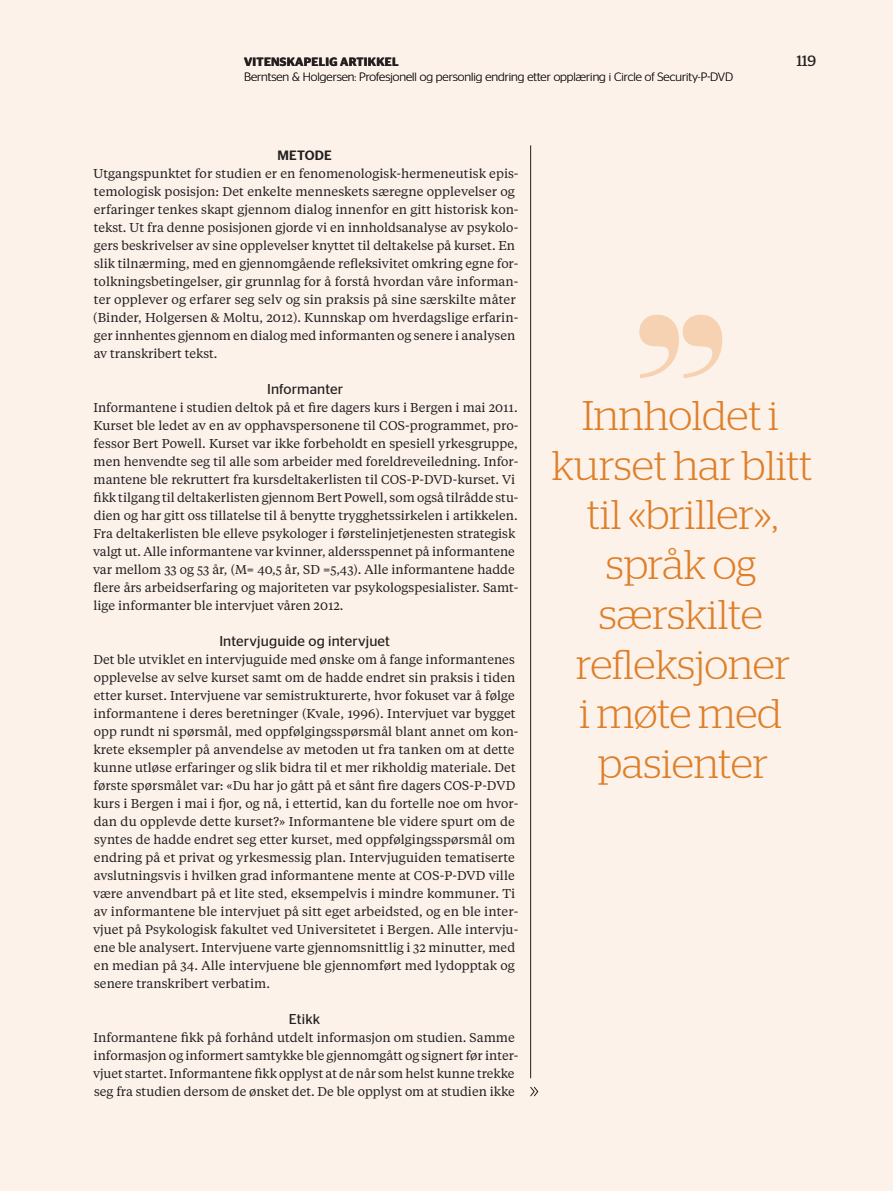
<style>
.page{position:relative;width:893px;height:1191px;background:#fcf2e9}
.page>*{position:absolute;margin:0;border:0;box-sizing:border-box;transform-origin:0 0}
.t1{font:300 41.4px/49.7px "Stag";color:#de7f29;text-align:center}
.t2{font:15px "Stag";color:#231f20}
.t3{font:14.25px "Stag Sans";letter-spacing:.01em;color:#231f20}
.t4{font:500 13.5px "Stag Sans";letter-spacing:.02em;color:#231f20}
.t5{font:12.75px/18px "Tiempos Text";letter-spacing:.005em;color:#231f20}
.t6{font:300 12px "Stag Sans";color:#231f20}
.t7{font:600 12px "Stag Sans";color:#231f20}
</style>
<div class="page">
<hr style="left:530px;top:145px;width:1px;height:933px;background:#231f20">
<svg style="left:530px;top:1086px;width:8px;height:10px"></svg>
<svg style="left:639px;top:315px;width:83px;height:63px"></svg>
<p class="t7" style="left:253px;top:55px;width:8px">IE</p>
<p class="t7" style="left:340px;top:55px;width:9px">K</p>
<p class="t2" style="left:797px;top:52px;width:21px">119</p>
<p class="t7" style="left:244px;top:55px;width:17px">VITENSKAPELIG</p>
<p class="t7" style="left:340px;top:55px;width:9px">ARTIKKEL</p>
<p class="t6" style="left:244px;top:70px;width:491px">Berntsen &amp; Holgersen: Profesjonell og personlig endring etter opplæring i Circle of Security-P-DVD</p>
<p class="t4" style="left:277px;top:147px;width:56px">METODE</p>
<p class="t5" style="left:93px;top:164px;width:427px">Utgangspunktet for studien er en fenomenologisk-hermeneutisk epis&shy;temologisk posisjon: Det enkelte menneskets særegne opplevelser og erfaringer tenkes skapt gjennom dialog innenfor en gitt historisk kon&shy;tekst. Ut fra denne posisjonen gjorde vi en innholdsanalyse av psykolo&shy;gers beskrivelser av sine opplevelser knyttet til deltakelse på kurset. En slik tilnærming, med en gjennomgående refleksivitet omkring egne for&shy;tolkningsbetingelser, gir grunnlag for å forstå hvordan våre informan&shy;ter opplever og erfarer seg selv og sin praksis på sine særskilte måter (Binder, Holgersen &amp; Moltu, 2012). Kunnskap om hverdagslige erfarin&shy;ger innhentes gjennom en dialog med informanten og senere i analysen av transkribert tekst.</p>
<p class="t3" style="left:267px;top:381px;width:78px">Informanter</p>
<p class="t5" style="left:93px;top:398px;width:427px">Informantene i studien deltok på et fire dagers kurs i Bergen i mai 2011.<br>Kurset ble ledet av en av opphavspersonene til COS-programmet, pro&shy;fessor Bert Powell. Kurset var ikke forbeholdt en spesiell yrkesgruppe, men henvendte seg til alle som arbeider med foreldreveiledning. Infor&shy;mantene ble rekruttert fra kursdeltakerlisten til COS-P-DVD-kurset. Vi fikk tilgang til deltakerlisten gjennom Bert Powell, som også tilrådde stu&shy;dien og har gitt oss tillatelse til å benytte trygghetssirkelen i artikkelen.<br>Fra deltakerlisten ble elleve psykologer i førstelinjetjenesten strategisk valgt ut. Alle informantene var kvinner, aldersspennet på informantene var mellom 33 og 53 år, (M= 40,5 år, SD =5,43). Alle informantene hadde flere års arbeidserfaring og majoriteten var psykologspesialister. Samt&shy;lige informanter ble intervjuet våren 2012.</p>
<p class="t3" style="left:219px;top:633px;width:172px">Intervjuguide og intervjuet</p>
<p class="t5" style="left:93px;top:650px;width:427px">Det ble utviklet en intervjuguide med ønske om å fange informantenes opplevelse av selve kurset samt om de hadde endret sin praksis i tiden etter kurset. Intervjuene var semistrukturerte, hvor fokuset var å følge informantene i deres beretninger (Kvale, 1996). Intervjuet var bygget opp rundt ni spørsmål, med oppfølgingsspørsmål blant annet om kon&shy;krete eksempler på anvendelse av metoden ut fra tanken om at dette kunne utløse erfaringer og slik bidra til et mer rikholdig materiale. Det første spørsmålet var: «Du har jo gått på et sånt fire dagers COS-P-DVD kurs i Bergen i mai i fjor, og nå, i ettertid, kan du fortelle noe om hvor&shy;dan du opplevde dette kurset?» Informantene ble videre spurt om de syntes de hadde endret seg etter kurset, med oppfølgingsspørsmål om endring på et privat og yrkesmessig plan. Intervjuguiden tematiserte avslutningsvis i hvilken grad informantene mente at COS-P-DVD ville være anvendbart på et lite sted, eksempelvis i mindre kommuner. Ti av informantene ble intervjuet på sitt eget arbeidsted, og en ble inter&shy;vjuet på Psykologisk fakultet ved Universitetet i Bergen. Alle intervju&shy;ene ble analysert. Intervjuene varte gjennomsnittlig i 32 minutter, med en median på 34. Alle intervjuene ble gjennomført med lydopptak og senere transkribert verbatim.</p>
<p class="t3" style="left:289px;top:1011px;width:33px">Etikk</p>
<p class="t5" style="left:93px;top:1028px;width:427px">Informantene fikk på forhånd utdelt informasjon om studien. Samme informasjon og informert samtykke ble gjennomgått og signert før inter&shy;vjuet startet. Informantene fikk opplyst at de når som helst kunne trekke seg fra studien dersom de ønsket det. De ble opplyst om at studien ikke</p>
<h1 class="t1" style="left:552px;top:390px;width:262px">Innholdet i kurset har blitt til «briller», språk og særskilte refleksjoner<br>i møte med pasienter</h1>
</div>
